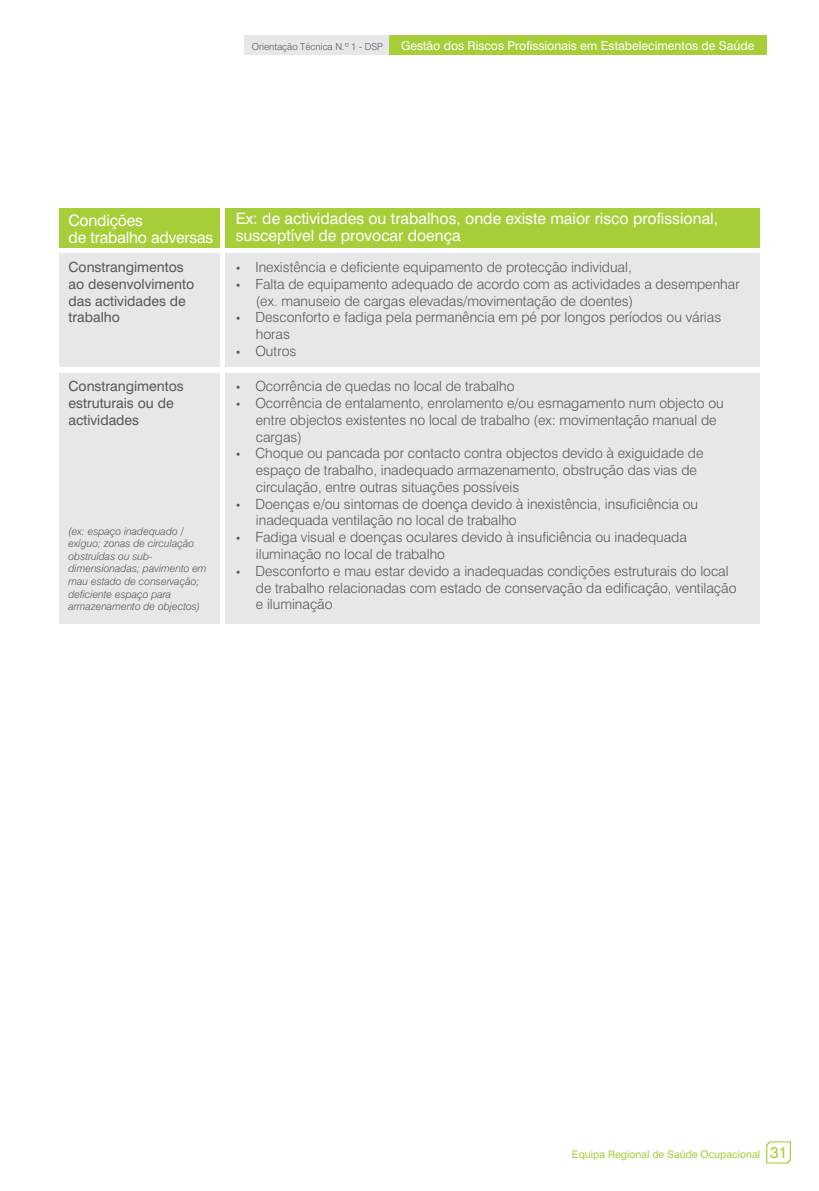
<style>
.page{position:relative;width:819px;height:1191px;background:#fff}
.page>*{position:absolute;margin:0;border:0;box-sizing:border-box;transform-origin:0 0}
.t1{font:15.75px/17px "Swiss 721 BT";color:#fff}
.t2{font:15.75px "Swiss 721 BT";color:#a6ce39}
.t3{font:300 14px/16.8px "Swiss 721 BT";color:#57585a}
.t4{font:14px/16.8px "Swiss 721 BT";color:#57585a}
.t5{font:12.25px "Swiss 721 BT";color:#fff}
.t6{font:italic 300 10.5px/12.6px "Swiss 721 BT";color:#57585a}
.t7{font:10.5px "Swiss 721 BT";color:#a6ce39}
.t8{font:300 9.62px "Swiss 721 BT";color:#57585a}
</style>
<div class="page">
<svg style="left:766px;top:1141px;width:25px;height:22px"></svg>
<div style="left:244px;top:35px;width:145px;height:20px;background:#e6e7e9"></div>
<div style="left:389px;top:35px;width:377px;height:20px;background:#a6ce39"></div>
<div style="left:60px;top:209px;width:160px;height:39px;background:#a6ce39"></div>
<div style="left:225px;top:209px;width:534px;height:39px;background:#a6ce39"></div>
<div style="left:60px;top:253px;width:160px;height:114px;background:#e6e7e9"></div>
<div style="left:225px;top:253px;width:534px;height:114px;background:#e6e7e9"></div>
<div style="left:60px;top:373px;width:160px;height:250px;background:#e6e7e9"></div>
<div style="left:225px;top:373px;width:534px;height:250px;background:#e6e7e9"></div>
<p class="t8" style="left:252px;top:42px;width:133px">Orientação Técnica N.º 1 - DSP</p>
<p class="t5" style="left:401px;top:40px;width:355px">Gestão dos Riscos Profissionais em Estabelecimentos de Saúde</p>
<p class="t1" style="left:69px;top:213px;width:146px">Condições<br>de trabalho adversas</p>
<p class="t1" style="left:236px;top:212px;width:484px">Ex: de actividades ou trabalhos, onde existe maior risco profissional, susceptível de provocar doença</p>
<p class="t4" style="left:69px;top:260px;width:127px">Constrangimentos ao desenvolvimento das actividades de trabalho</p>
<p class="t3" style="left:236px;top:260px;width:397px">•Inexistência e deficiente equipamento de protecção individual,</p>
<p class="t3" style="left:256px;top:277px;width:485px;text-indent:-20px">•Falta de equipamento adequado de acordo com as actividades a desempenhar (ex. manuseio de cargas elevadas/movimentação de doentes)</p>
<p class="t3" style="left:256px;top:310px;width:467px;text-indent:-20px">•Desconforto e fadiga pela permanência em pé por longos períodos ou várias horas</p>
<p class="t3" style="left:236px;top:344px;width:62px">•Outros</p>
<p class="t4" style="left:69px;top:379px;width:117px">Constrangimentos estruturais ou de actividades</p>
<p class="t6" style="left:69px;top:525px;width:140px">(ex: espaço inadequado / exíguo; zonas de circulação obstruídas ou sub&shy;dimensionadas; pavimento em mau estado de conservação; deficiente espaço para armazenamento de objectos)</p>
<p class="t3" style="left:236px;top:379px;width:280px">•Ocorrência de quedas no local de trabalho</p>
<p class="t3" style="left:256px;top:396px;width:469px;text-indent:-20px">•Ocorrência de entalamento, enrolamento e/ou esmagamento num objecto ou entre objectos existentes no local de trabalho (ex: movimentação manual de cargas)</p>
<p class="t3" style="left:256px;top:446px;width:449px;text-indent:-20px">•Choque ou pancada por contacto contra objectos devido à exiguidade de espaço de trabalho, inadequado armazenamento, obstrução das vias de circulação, entre outras situações possíveis</p>
<p class="t3" style="left:256px;top:496px;width:444px;text-indent:-20px">•Doenças e/ou sintomas de doença devido à inexistência, insuficiência ou inadequada ventilação no local de trabalho</p>
<p class="t3" style="left:256px;top:530px;width:432px;text-indent:-20px">•Fadiga visual e doenças oculares devido à insuficiência ou inadequada iluminação no local de trabalho</p>
<p class="t3" style="left:256px;top:564px;width:482px;text-indent:-20px">•Desconforto e mau estar devido a inadequadas condições estruturais do local de trabalho relacionadas com estado de conservação da edificação, ventilação e iluminação</p>
<p class="t7" style="left:572px;top:1150px;width:190px">Equipa Regional de Saúde Ocupacional</p>
<p class="t2" style="left:770px;top:1146px;width:19px">31</p>
</div>
